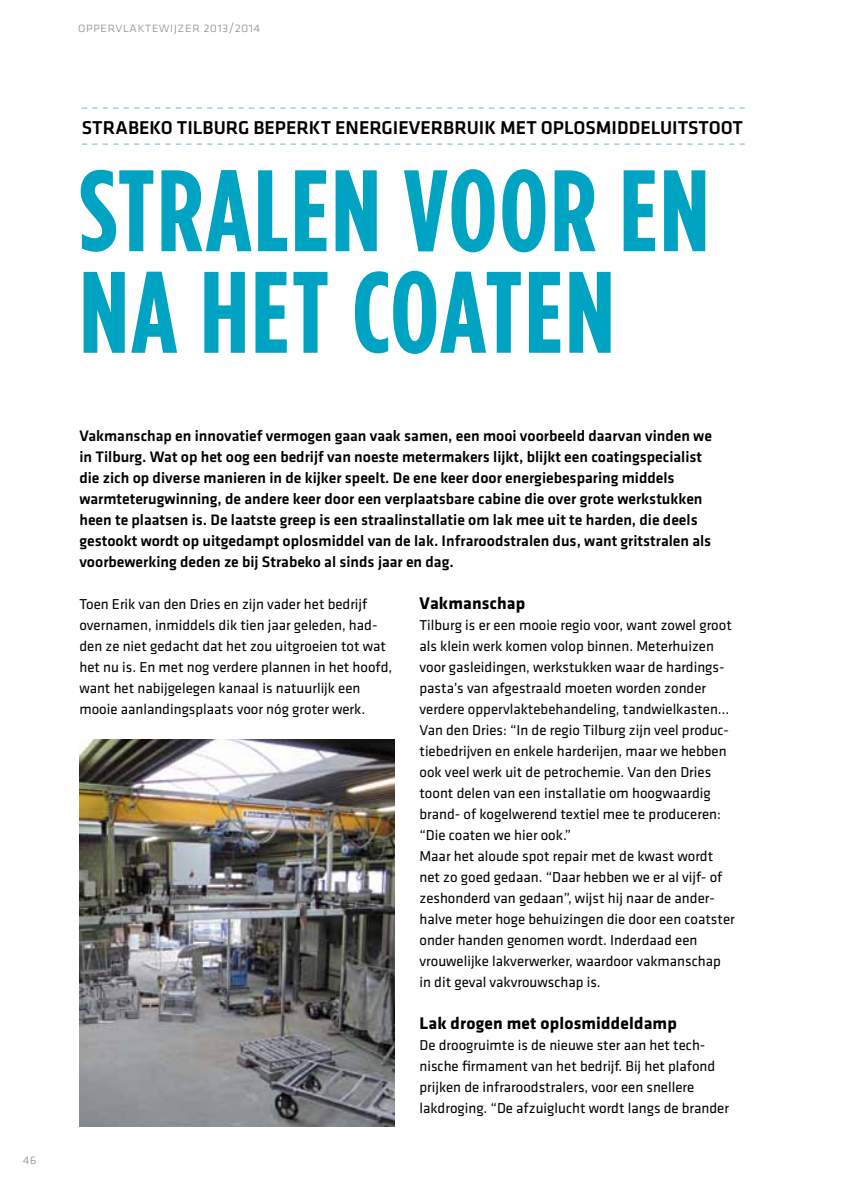
<style>
.page{position:relative;width:844px;height:1196px;background:#fff}
.page>*{position:absolute;margin:0;border:0;box-sizing:border-box;transform-origin:0 0}
.t1{font:700 115.5px/101.5px "Gotham Condensed";letter-spacing:.02em;color:#00a3c2}
.t2{font:500 19.25px "Klavika";color:#000}
.t3{font:700 17.5px "Klavika";letter-spacing:.01em;color:#000}
.t4{font:500 15.75px/21px "Klavika";color:#000}
.t5{font:14.88px/21px "Klavika";color:#000}
.t6{font:14px "Klavika Light Caps SC";letter-spacing:.01em;color:#939598}
</style>
<div class="page">
<svg style="left:82px;top:107px;width:662px;height:2px"></svg>
<svg style="left:82px;top:143px;width:662px;height:2px"></svg>
<img style="left:80px;top:739px;width:314px;height:387px">
<p class="t6" style="left:23px;top:1151px;width:15px">46</p>
<p class="t6" style="left:78px;top:20px;width:184px">oppervlaktewijzer 2013/2014</p>
<p class="t2" style="left:82px;top:117px;width:600px">Strabeko Ti lburg beperkt energi everbrui k met oplosmiddeluitst</p>
<p class="t2" style="left:708px;top:117px;width:32px">oot</p>
<h1 class="t1" style="left:79px;top:157px;width:631px">STRALEN VOOR EN<br>NA HET COATEN</h1>
<p class="t4" style="left:79px;top:426px;width:634px">Vakmanschap en innovatief vermogen gaan vaak samen, een mooi voorbeeld daarvan vinden we in Tilburg. Wat op het oog een bedrijf van noeste metermakers lijkt, blijkt een coatingspecialist die zich op diverse manieren in de kijker speelt. De ene keer door energiebesparing middels warmteterugwinning, de andere keer door een verplaatsbare cabine die over grote werkstukken heen te plaatsen is. De laatste greep is een straalinstallatie om lak mee uit te harden, die deels gestookt wordt op uitgedampt oplosmiddel van de lak. Infraroodstralen dus, want gritstralen als voorbewerking deden ze bij Strabeko al sinds jaar en dag.</p>
<p class="t5" style="left:79px;top:594px;width:314px">Toen Erik van den Dries en zijn vader het bedrijf overnamen, inmiddels dik tien jaar geleden, had&shy;den ze niet gedacht dat het zou uitgroeien tot wat het nu is. En met nog verdere plannen in het hoofd, want het nabijgelegen kanaal is natuurlijk een mooie aanlandingsplaats voor nóg groter werk.</p>
<p class="t3" style="left:419px;top:594px;width:107px">Vakmanschap</p>
<p class="t5" style="left:419px;top:615px;width:316px">Tilburg is er een mooie regio voor, want zowel groot als klein werk komen volop binnen. Meterhuizen voor gasleidingen, werkstukken waar de hardings&shy;pasta’s van afgestraald moeten worden zonder verdere oppervlaktebehandeling, tandwielkasten… Van den Dries: “In de regio Tilburg zijn veel produc&shy;tiebedrijven en enkele harderijen, maar we hebben ook veel werk uit de petrochemie. Van den Dries toont delen van een installatie om hoogwaardig brand- of kogelwerend textiel mee te produceren: “Die coaten we hier ook.”<br>Maar het aloude spot repair met de kwast wordt net zo goed gedaan. “Daar hebben we er al vijf- of zeshonderd van gedaan”, wijst hij naar de ander&shy;halve meter hoge behuizingen die door een coatster onder handen genomen wordt. Inderdaad een vrouwelijke lakverwerker, waardoor vakmanschap in dit geval vakvrouwschap is.</p>
<p class="t3" style="left:419px;top:1014px;width:259px">Lak drogen met oplosmiddeldamp</p>
<p class="t5" style="left:419px;top:1035px;width:311px">De droogruimte is de nieuwe ster aan het tech&shy;nische firmament van het bedrijf. Bij het plafond prijken de infraroodstralers, voor een snellere lakdroging. “De afzuiglucht wordt langs de brander</p>
</div>
